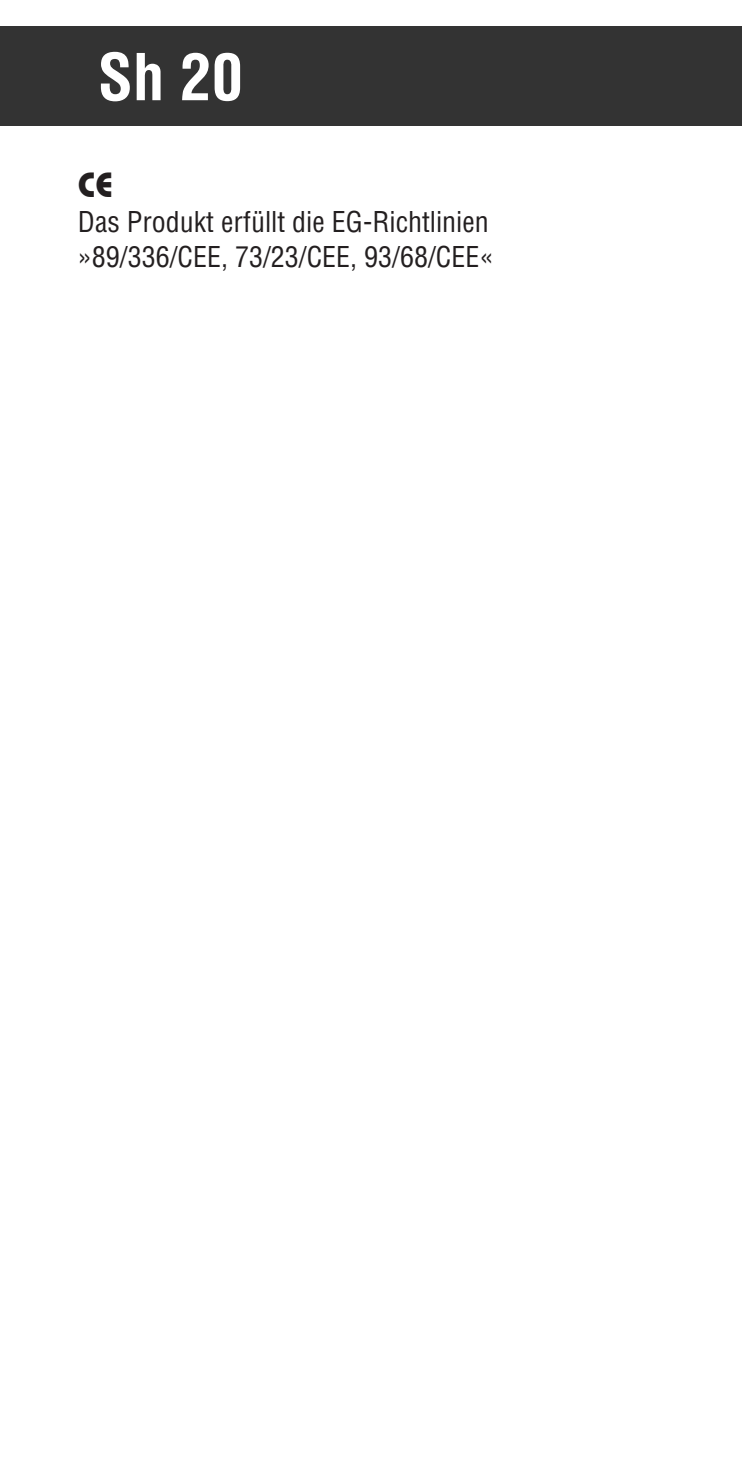
<style>
.page{position:relative;width:742px;height:1467px;background:#fff}
.page>*{position:absolute;margin:0;border:0;box-sizing:border-box;transform-origin:0 0}
.t1{font:700 condensed 63px "Helvetica";color:#fff}
.t2{font:700 35px "Bauhaus";color:#231f20}
.t3{font:condensed 28px/35px "Helvetica";color:#231f20}
</style>
<div class="page">
<div style="left:0;top:26px;width:742px;height:99px;background:#333"></div>
<h1 class="t1" style="left:98px;top:51px;width:147px">Sh 20</h1>
<p class="t2" style="left:78px;top:172px;width:36px">CE</p>
<p class="t3" style="left:78px;top:206px;width:417px">Das Produkt erfüllt die EG-Richtlinien »89/336/CEE, 73/23/CEE, 93/68/CEE«</p>
</div>
